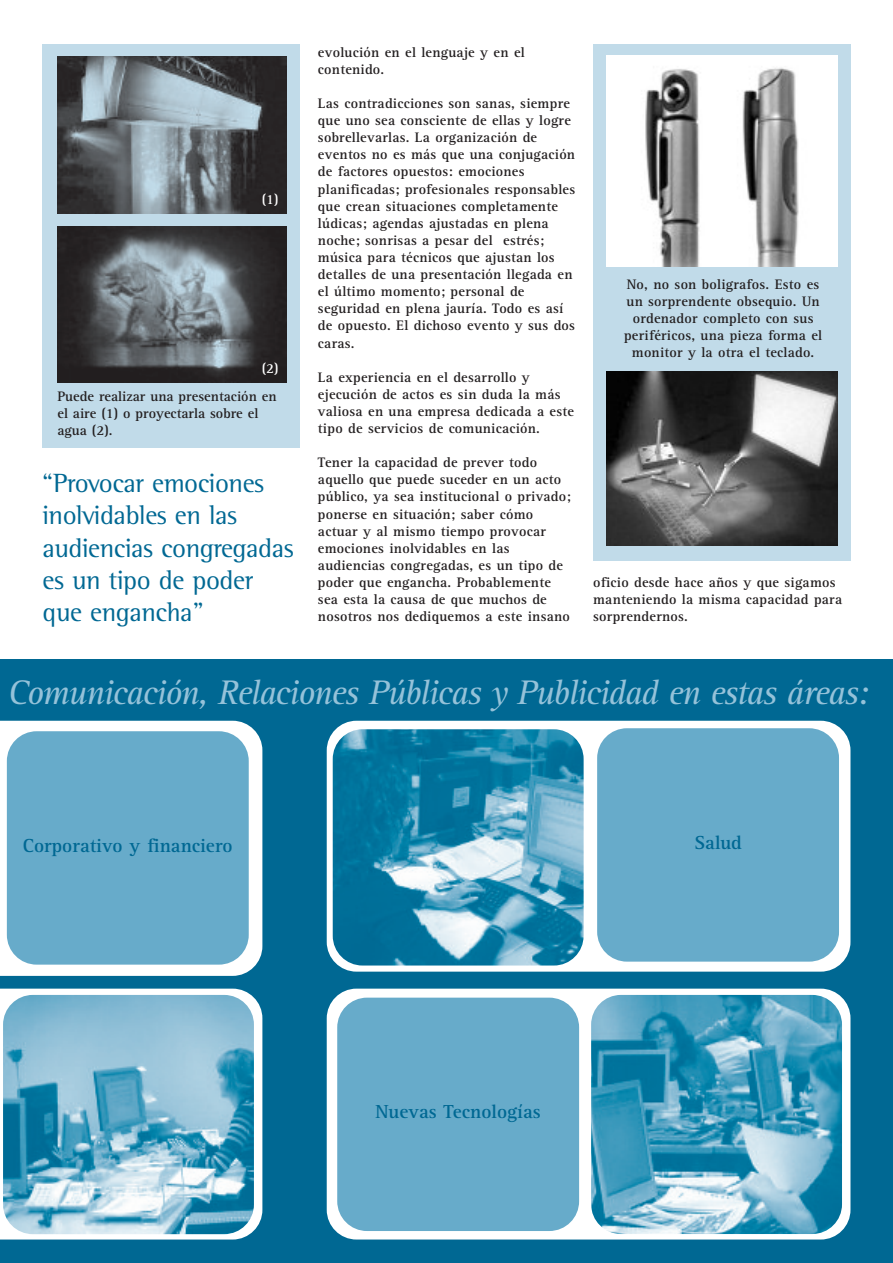
<style>
.page{position:relative;width:893px;height:1263px;background:#fff}
.page>*{position:absolute;margin:0;border:0;box-sizing:border-box;transform-origin:0 0}
.t1{font:italic 35.25px "Rotis Serif";letter-spacing:-.04em;color:#95c2d9}
.t2{font:27px/32.4px "Rotis Semi Serif";letter-spacing:-.015em;color:#006893}
.t3{font:700 19.5px "Rotis Serif";color:#006893}
.t4{font:700 14.25px/17.1px "Rotis Serif";letter-spacing:.015em;color:#231f20}
.t5{font:700 14.25px "Rotis Serif";color:#fff}
</style>
<div class="page">
<div style="left:43px;top:44px;width:257px;height:404px;background:#c1dbe9"></div>
<img style="left:57px;top:227px;width:229px;height:155px">
<img style="left:57px;top:57px;width:229px;height:157px">
<div style="left:0;top:659px;width:892px;height:604px;background:#006893"></div>
<svg style="left:0;top:721px;width:262px;height:255px;background:#eff5f8"></svg>
<div style="left:327px;top:721px;width:523px;height:251px;background:#fff;border-radius:30px"></div>
<svg style="left:0;top:989px;width:262px;height:250px;background:#eef5f8"></svg>
<div style="left:327px;top:989px;width:523px;height:250px;background:#fff;border-radius:30px"></div>
<img style="left:591px;top:995px;width:251px;height:239px">
<svg style="left:2px;top:727px;width:251px;height:242px;background:#73b2ce"></svg>
<img style="left:3px;top:995px;width:251px;height:239px">
<img style="left:333px;top:729px;width:251px;height:236px">
<svg style="left:333px;top:993px;width:247px;height:242px;background:#71b0cd"></svg>
<svg style="left:597px;top:724px;width:246px;height:242px;background:#70b0cd"></svg>
<div style="left:593px;top:44px;width:257px;height:516px;background:#c1dbe9"></div>
<img style="left:607px;top:371px;width:231px;height:175px">
<img style="left:607px;top:55px;width:230px;height:212px">
<p class="t5" style="left:262px;top:194px;width:18px">(1)</p>
<p class="t5" style="left:262px;top:364px;width:18px">(2)</p>
<p class="t4" style="left:57px;top:389px;width:221px">Puede realizar una presentación en el aire (1) o proyectarla sobre el agua (2).</p>
<h2 class="t2" style="left:43px;top:469px;width:253px">“Provocar emociones inolvidables en las audiencias congregadas es un tipo de poder que engancha”</h2>
<p class="t4" style="left:318px;top:45px;width:208px">evolución en el lenguaje y en el contenido.</p>
<p class="t4" style="left:318px;top:96px;width:259px">Las contradicciones son sanas, siempre que uno sea consciente de ellas y logre sobrellevarlas. La organización de eventos no es más que una conjugación de factores opuestos: emociones planificadas; profesionales responsables que crean situaciones completamente lúdicas; agendas ajustadas en plena noche; sonrisas a pesar del estrés; música para técnicos que ajustan los detalles de una presentación llegada en el último momento; personal de seguridad en plena jauría. Todo es así de opuesto. El dichoso evento y sus dos caras.</p>
<p class="t4" style="left:318px;top:370px;width:258px">La experiencia en el desarrollo y ejecución de actos es sin duda la más valiosa en una empresa dedicada a este tipo de servicios de comunicación.</p>
<p class="t4" style="left:318px;top:455px;width:254px">Tener la capacidad de prever todo aquello que puede suceder en un acto público, ya sea institucional o privado; ponerse en situación; saber cómo actuar y al mismo tiempo provocar emociones inolvidables en las audiencias congregadas, es un tipo de poder que engancha. Probablemente sea esta la causa de que muchos de nosotros nos dediquemos a este insano</p>
<p class="t4" style="left:624px;top:277px;width:200px;text-align:center">No, no son boligrafos. Esto es un sorprendente obsequio. Un ordenador completo con sus periféricos, una pieza forma el monitor y la otra el teclado.</p>
<p class="t4" style="left:593px;top:575px;width:250px">oficio desde hace años y que sigamos manteniendo la misma capacidad para sorprendernos.</p>
<h1 class="t1" style="left:8px;top:681px;width:862px">Comunicación, Relaciones Públicas y Publicidad en estas áreas:</h1>
<h3 class="t3" style="left:23px;top:839px;width:211px">Corporativo y financiero</h3>
<h3 class="t3" style="left:376px;top:1105px;width:167px">Nuevas Tecnologías</h3>
<h3 class="t3" style="left:694px;top:836px;width:49px">Salud</h3>
</div>
